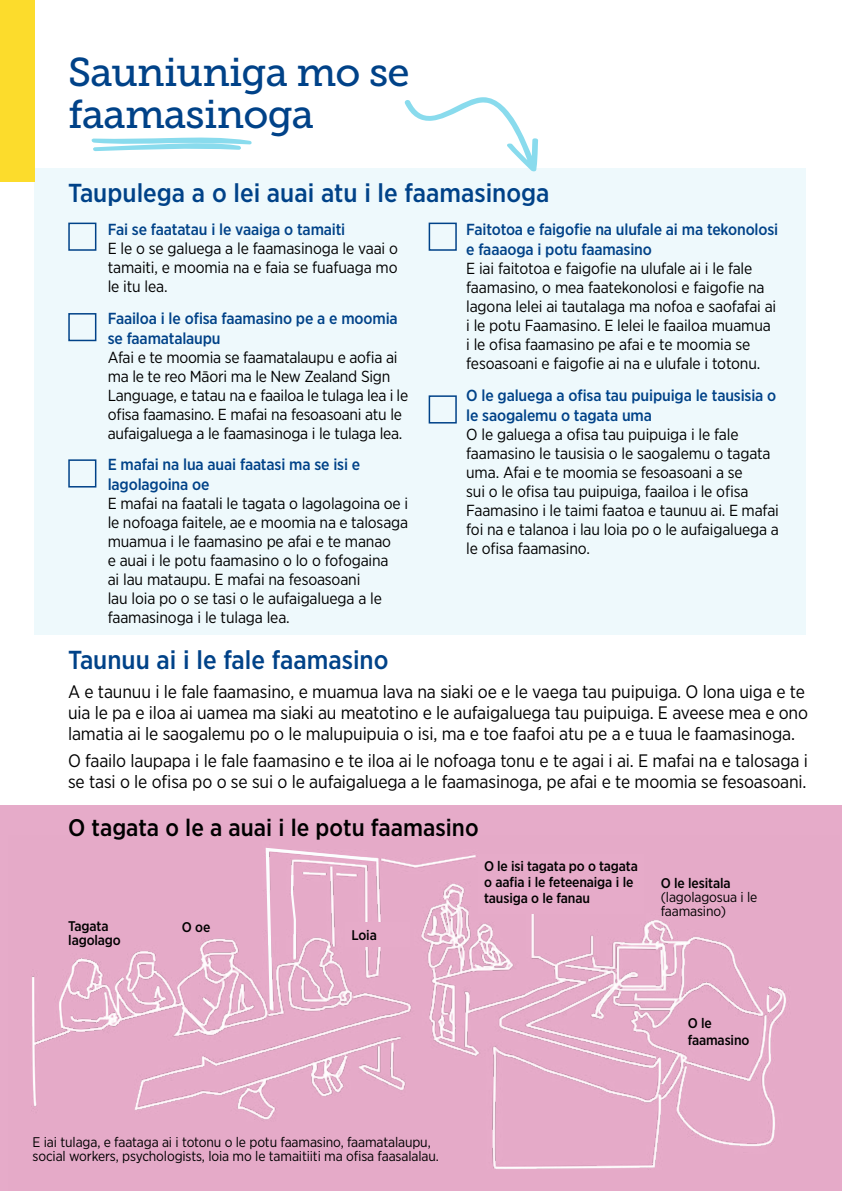
<style>
.page{position:relative;width:842px;height:1191px;background:#fff}
.page>*{position:absolute;margin:0;border:0;box-sizing:border-box;transform-origin:0 0}
.t1{font:40px/42px "Museo Slab 500";letter-spacing:-.02em;color:#004288}
.t2{font:500 26px "Gotham Narrow";color:#004288}
.t3{font:500 24px "Gotham Narrow";color:#000}
.t4{font:18px/21px "Gotham Narrow";letter-spacing:-.01em;color:#000}
.t5{font:16px/19px "Gotham Narrow";letter-spacing:-.01em;color:#000}
.t6{font:500 16px/20px "Gotham Narrow";letter-spacing:-.01em;color:#004288}
.t7{font:14px/14px "Gotham Narrow";letter-spacing:-.01em;color:#000}
.t8{font:500 14px/16px "Gotham Narrow";letter-spacing:-.01em;color:#000}
</style>
<div class="page">
<div style="left:0;top:805px;width:842px;height:386px;background:#e6abc9"></div>
<img style="left:32px;top:855px;width:754px;height:314px">
<div style="left:34px;top:168px;width:771px;height:467px;background:#eef9fc"></div>
<hr style="left:841px;top:0;width:1px;height:365px;background:#e8e7e7">
<div style="left:0;top:0;width:34px;height:181px;background:#fcdc2c"></div>
<svg style="left:404px;top:97px;width:134px;height:75px"></svg>
<svg style="left:91px;top:137px;width:161px;height:15px"></svg>
<div style="left:68px;top:223px;width:28px;height:28px;border:2px solid #004288"></div>
<div style="left:68px;top:313px;width:28px;height:28px;border:2px solid #004288"></div>
<div style="left:68px;top:459px;width:28px;height:28px;border:2px solid #004288"></div>
<div style="left:429px;top:395px;width:28px;height:28px;border:2px solid #004288"></div>
<div style="left:429px;top:223px;width:28px;height:28px;border:2px solid #004288"></div>
<div style="left:478px;top:854px;width:165px;height:59px;background:#e6abc9"></div>
<div style="left:346px;top:922px;width:64px;height:25px;background:#e6abc9"></div>
<svg style="left:264px;top:847px;width:117px;height:165px"></svg>
<h1 class="t1" style="left:68px;top:51px;width:343px">Sauniuniga mo se faamasinoga</h1>
<h2 class="t2" style="left:68px;top:177px;width:483px">Taupulega a o lei auai atu i le faamasinoga</h2>
<p class="t6" style="left:108px;top:219px;width:239px">Fai se faatatau i le vaaiga o tamaiti</p>
<p class="t5" style="left:108px;top:239px;width:292px;text-align:justify">E le o se galuega a le faamasinoga le vaai o tamaiti, e moomia na e faia se fuafuaga mo le itu lea.</p>
<p class="t6" style="left:108px;top:308px;width:291px">Faailoa i le ofisa faamasino pe a e moomia se faamatalaupu</p>
<p class="t5" style="left:108px;top:347px;width:302px">Afai e te moomia se faamatalaupu e aofia ai ma le te reo Māori ma le New Zealand Sign Language, e tatau na e faailoa le tulaga lea i le ofisa faamasino. E mafai na fesoasoani atu le aufaigaluega a le faamasinoga i le tulaga lea.</p>
<p class="t6" style="left:108px;top:454px;width:254px">E mafai na lua auai faatasi ma se isi e lagolagoina oe</p>
<p class="t5" style="left:108px;top:493px;width:302px">E mafai na faatali le tagata o lagolagoina oe i le nofoaga faitele, ae e moomia na e talosaga muamua i le faamasino pe afai e te manao<br>e auai i le potu faamasino o lo o fofogaina<br>ai lau mataupu. E mafai na fesoasoani<br>lau loia po o se tasi o le aufaigaluega a le faamasinoga i le tulaga lea.</p>
<h2 class="t2" style="left:68px;top:643px;width:322px">Taunuu ai i le fale faamasino</h2>
<p class="t6" style="left:466px;top:219px;width:314px">Faitotoa e faigofie na ulufale ai ma tekonolosi e faaaoga i potu faamasino</p>
<p class="t5" style="left:466px;top:259px;width:312px">E iai faitotoa e faigofie na ulufale ai i le fale faamasino, o mea faatekonolosi e faigofie na lagona lelei ai tautalaga ma nofoa e saofafai ai i le potu Faamasino. E lelei le faailoa muamua i le ofisa faamasino pe afai e te moomia se fesoasoani e faigofie ai na e ulufale i totonu.</p>
<p class="t6" style="left:466px;top:385px;width:312px">O le galuega a ofisa tau puipuiga le tausisia o le saogalemu o tagata uma</p>
<p class="t5" style="left:466px;top:424px;width:314px">O le galuega a ofisa tau puipuiga i le fale faamasino le tausisia o le saogalemu o tagata uma. Afai e te moomia se fesoasoani a se<br>sui o le ofisa tau puipuiga, faailoa i le ofisa Faamasino i le taimi faatoa e taunuu ai. E mafai foi na e talanoa i lau loia po o le aufaigaluega a le ofisa faamasino.</p>
<p class="t4" style="left:68px;top:680px;width:741px">A e taunuu i le fale faamasino, e muamua lava na siaki oe e le vaega tau puipuiga. O lona uiga e te uia le pa e iloa ai uamea ma siaki au meatotino e le aufaigaluega tau puipuiga. E aveese mea e ono lamatia ai le saogalemu po o le malupuipuia o isi, ma e toe faafoi atu pe a e tuua le faamasinoga.</p>
<p class="t4" style="left:68px;top:749px;width:741px">O faailo laupapa i le fale faamasino e te iloa ai le nofoaga tonu e te agai i ai. E mafai na e talosaga i se tasi o le ofisa po o se sui o le aufaigaluega a le faamasinoga, pe afai e te moomia se fesoasoani.</p>
<h3 class="t3" style="left:68px;top:812px;width:412px">O tagata o le a auai i le potu faamasino</h3>
<p class="t8" style="left:68px;top:919px;width:54px;line-height:14px">Tagata lagolago</p>
<p class="t8" style="left:182px;top:919px;width:30px">O oe</p>
<p class="t8" style="left:351px;top:926px;width:27px">Loia</p>
<p class="t7" style="left:33px;top:1135px;width:408px">E iai tulaga, e faataga ai i totonu o le potu faamasino, faamatalaupu, social workers, psychologists, loia mo le tamaitiiti ma ofisa faasalalau.</p>
<p class="t8" style="left:484px;top:858px;width:155px">O le isi tagata po o tagata o aafia i le feteenaiga i le tausiga o le fanau</p>
<p class="t8" style="left:661px;top:875px;width:71px">O le lesitala</p>
<p class="t7" style="left:661px;top:890px;width:98px">(lagolagosua i le faamasino)</p>
<p class="t8" style="left:688px;top:1014px;width:63px;line-height:16.8px">O le faamasino</p>
</div>
